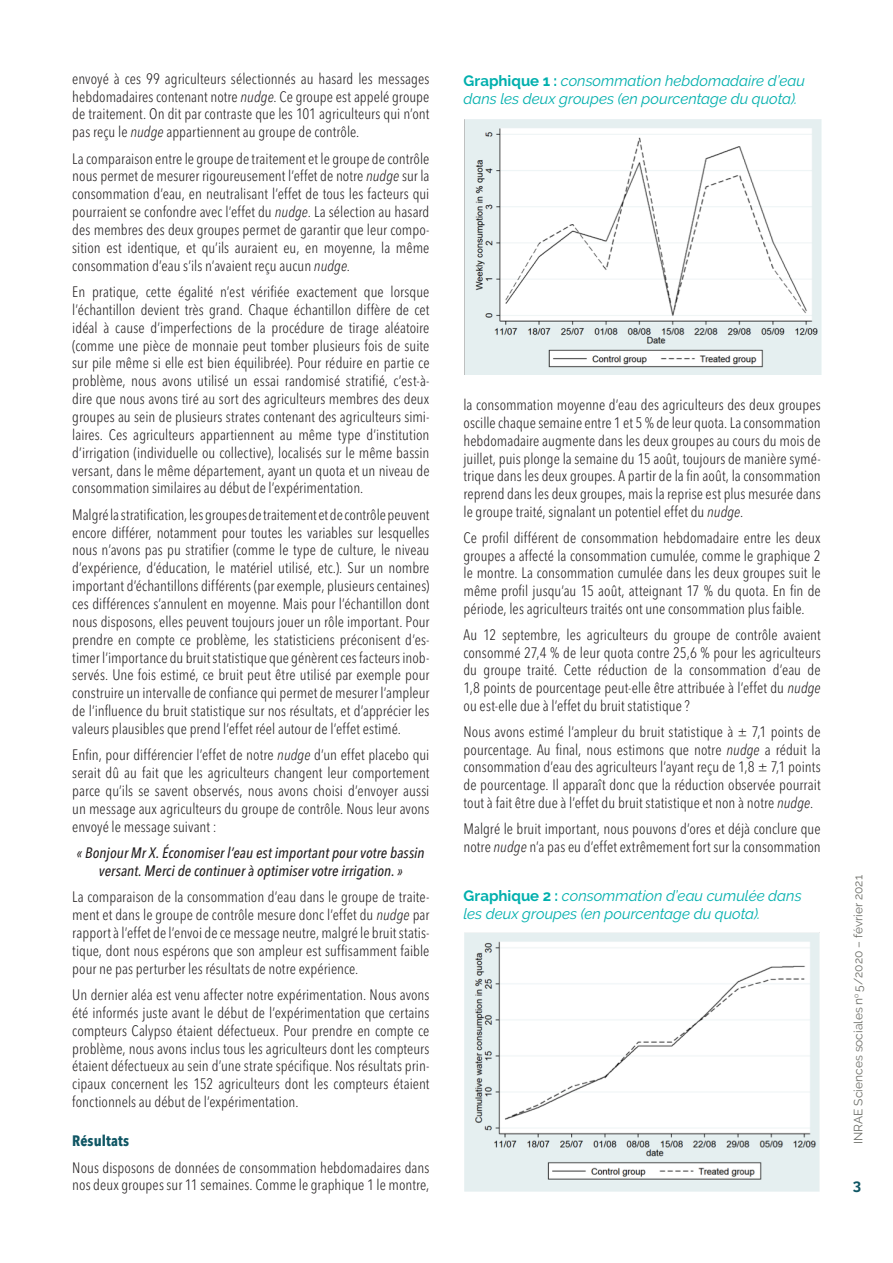
<style>
.page{position:relative;width:893px;height:1263px;background:#fff}
.page>*{position:absolute;margin:0;border:0;box-sizing:border-box;transform-origin:0 0}
.Body_Text{font:300 condensed 15px/17.9px "Avenir Next LT Pro";letter-spacing:.005em;color:#231f20;text-align:justify}
.Title_Graph{font:italic 15px/18px "Raleway";color:#00afad}
.Body_Text-2{font:italic 500 condensed 15px/17.9px "Avenir Next LT Pro";letter-spacing:.005em;color:#231f20;text-align:center}
.Title_02{font:700 condensed 15px "Avenir Next LT Pro";letter-spacing:.005em;color:#0f5664}
.t1{font:700 15px "Raleway";color:#0f5664}
.MP_Number_01{font:12px "Raleway";color:#6c6d67}
.s1{font-style:italic}
.s2{font-weight:700;font-style:normal}
</style>
<div class="page">
<img style="left:465px;top:119px;width:357px;height:255px">
<img style="left:464px;top:932px;width:355px;height:259px">
<p class="Body_Text" style="left:72px;top:69px;width:359px">envoyé à ces 99 agriculteurs sélectionnés au hasard les messages hebdomadaires contenant notre <span class="s1">nudge</span>. Ce groupe est appelé groupe de traitement. On dit par contraste que les 101 agriculteurs qui n’ont pas reçu le <span class="s1">nudge</span> appartiennent au groupe de contrôle.</p>
<p class="Body_Text" style="left:72px;top:149px;width:359px">La comparaison entre le groupe de traitement et le groupe de contrôle nous permet de mesurer rigoureusement l’effet de notre <span class="s1">nudge</span> sur la consommation d’eau, en neutralisant l’effet de tous les facteurs qui pourraient se confondre avec l’effet du <span class="s1">nudge</span>. La sélection au hasard des membres des deux groupes permet de garantir que leur compo&shy;sition est identique, et qu’ils auraient eu, en moyenne, la même consommation d’eau s’ils n’avaient reçu aucun <span class="s1">nudge</span>.</p>
<p class="Body_Text" style="left:72px;top:283px;width:359px">En pratique, cette égalité n’est vérifiée exactement que lorsque l’échantillon devient très grand. Chaque échantillon diffère de cet idéal à cause d’imperfections de la procédure de tirage aléatoire (comme une pièce de monnaie peut tomber plusieurs fois de suite sur pile même si elle est bien équilibrée). Pour réduire en partie ce problème, nous avons utilisé un essai randomisé stratifié, c’est-à&shy;dire que nous avons tiré au sort des agriculteurs membres des deux groupes au sein de plusieurs strates contenant des agriculteurs simi&shy;laires. Ces agriculteurs appartiennent au même type d’institution d’irrigation (individuelle ou collective), localisés sur le même bassin versant, dans le même département, ayant un quota et un niveau de consommation similaires au début de l’expérimentation.</p>
<p class="Body_Text" style="left:72px;top:505px;width:359px">Malgré la stratification, les groupes de traitement et de contrôle peuvent encore différer, notamment pour toutes les variables sur lesquelles nous n’avons pas pu stratifier (comme le type de culture, le niveau d’expérience, d’éducation, le matériel utilisé, etc.). Sur un nombre important d’échantillons différents (par exemple, plusieurs centaines) ces différences s’annulent en moyenne. Mais pour l’échantillon dont nous disposons, elles peuvent toujours jouer un rôle important. Pour prendre en compte ce problème, les statisticiens préconisent d’es&shy;timer l’importance du bruit statistique que génèrent ces facteurs inob&shy;servés. Une fois estimé, ce bruit peut être utilisé par exemple pour construire un intervalle de confiance qui permet de mesurer l’ampleur de l’influence du bruit statistique sur nos résultats, et d’apprécier les valeurs plausibles que prend l’effet réel autour de l’effet estimé.</p>
<p class="Body_Text" style="left:72px;top:746px;width:359px">Enfin, pour différencier l’effet de notre <span class="s1">nudge</span> d’un effet placebo qui serait dû au fait que les agriculteurs changent leur comportement parce qu’ils se savent observés, nous avons choisi d’envoyer aussi un message aux agriculteurs du groupe de contrôle. Nous leur avons envoyé le message suivant :</p>
<p class="Body_Text-2" style="left:77px;top:844px;width:349px">« Bonjour Mr X. Économiser l’eau est important pour votre bassin versant. Merci de continuer à optimiser votre irrigation. »</p>
<p class="Body_Text" style="left:72px;top:888px;width:359px">La comparaison de la consommation d’eau dans le groupe de traite&shy;ment et dans le groupe de contrôle mesure donc l’effet du <span class="s1">nudge</span> par rapport à l’effet de l’envoi de ce message neutre, malgré le bruit statis&shy;tique, dont nous espérons que son ampleur est suffisamment faible pour ne pas perturber les résultats de notre expérience.</p>
<p class="Body_Text" style="left:72px;top:986px;width:359px">Un dernier aléa est venu affecter notre expérimentation. Nous avons été informés juste avant le début de l’expérimentation que certains compteurs Calypso étaient défectueux. Pour prendre en compte ce problème, nous avons inclus tous les agriculteurs dont les compteurs étaient défectueux au sein d’une strate spécifique. Nos résultats prin&shy;cipaux concernent les 152 agriculteurs dont les compteurs étaient fonctionnels au début de l’expérimentation.</p>
<p class="Title_02" style="left:72px;top:1132px;width:58px">Résultats</p>
<p class="Body_Text" style="left:72px;top:1158px;width:359px">Nous disposons de données de consommation hebdomadaires dans nos deux groupes sur 11 semaines. Comme le graphique 1 le montre,</p>
<p class="Title_Graph" style="left:463px;top:72px;width:343px"><span class="s2">Graphique 1 :</span> consommation hebdomadaire d’eau dans les deux groupes (en pourcentage du quota).</p>
<p class="Body_Text" style="left:463px;top:396px;width:359px">la consommation moyenne d’eau des agriculteurs des deux groupes oscille chaque semaine entre 1 et 5 % de leur quota. La consommation hebdomadaire augmente dans les deux groupes au cours du mois de juillet, puis plonge la semaine du 15 août, toujours de manière symé&shy;trique dans les deux groupes. A partir de la fin août, la consommation reprend dans les deux groupes, mais la reprise est plus mesurée dans le groupe traité, signalant un potentiel effet du <span class="s1">nudge</span>.</p>
<p class="Body_Text" style="left:463px;top:529px;width:359px">Ce profil différent de consommation hebdomadaire entre les deux groupes a affecté la consommation cumulée, comme le graphique 2 le montre. La consommation cumulée dans les deux groupes suit le même profil jusqu’au 15 août, atteignant 17 % du quota. En fin de période, les agriculteurs traités ont une consommation plus faible.</p>
<p class="Body_Text" style="left:463px;top:626px;width:359px">Au 12 septembre, les agriculteurs du groupe de contrôle avaient consommé 27,4 % de leur quota contre 25,6 % pour les agriculteurs du groupe traité. Cette réduction de la consommation d’eau de 1,8 points de pourcentage peut-elle être attribuée à l’effet du <span class="s1">nudge </span>ou est-elle due à l’effet du bruit statistique ?</p>
<p class="Body_Text" style="left:463px;top:723px;width:359px">Nous avons estimé l’ampleur du bruit statistique à ± 7,1 points de pourcentage. Au final, nous estimons que notre <span class="s1">nudge</span> a réduit la consommation d’eau des agriculteurs l’ayant reçu de 1,8 ± 7,1 points de pourcentage. Il apparaît donc que la réduction observée pourrait tout à fait être due à l’effet du bruit statistique et non à notre <span class="s1">nudge</span>.</p>
<p class="Body_Text" style="left:463px;top:820px;width:359px">Malgré le bruit important, nous pouvons d’ores et déjà conclure que notre <span class="s1">nudge</span> n’a pas eu d’effet extrêmement fort sur la consommation</p>
<p class="Title_Graph" style="left:463px;top:886px;width:340px"><span class="s2">Graphique 2 :</span> consommation d’eau cumulée dans les deux groupes (en pourcentage du quota).</p>
<p class="MP_Number_01" style="left:851px;top:1144px;width:270px;rotate:-90deg">INRAE Sciences sociales n<sup>o</sup> 5/2020 – février 2021</p>
<p class="t1" style="left:853px;top:1176px;width:10px">3</p>
</div>
